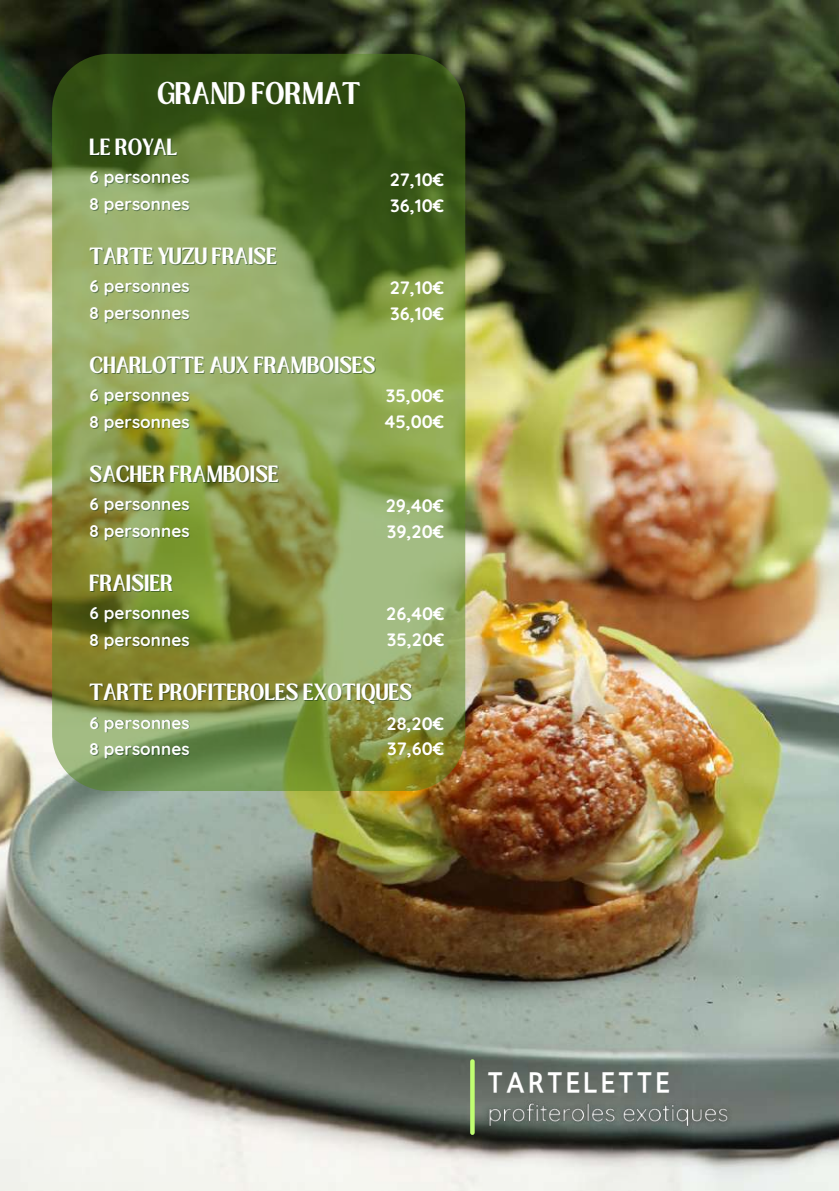
<style>
.page{position:relative;width:839px;height:1191px;background:#fff}
.page>*{position:absolute;margin:0;border:0;box-sizing:border-box;transform-origin:0 0}
.t1{font:27.2px "CA Generated";letter-spacing:.135em;color:#fff}
.t2{font:700 24px "Loubag";color:#fff}
.t3{font:700 18px "Loubag";color:#fff}
.t4{font:700 18px/25.6px "Quicksand";color:#fff}
.t5{font:700 17px/27px "Quicksand";letter-spacing:.005em;color:#fff}
</style>
<div class="page">
<img style="left:0;top:0;width:838px;height:1191px">
<svg style="left:470px;top:1061px;width:4px;height:72px"></svg>
<img style="left:478px;top:1093px;width:260px;height:47px">
<svg style="left:52px;top:54px;width:413px;height:737px"></svg>
<h2 class="t2" style="left:157px;top:74px;width:204px">GRAND FORMAT</h2>
<p class="t3" style="left:90px;top:132px;width:89px">LE ROYAL</p>
<p class="t5" style="left:90px;top:163px;width:102px">6 personnes<br>8 personnes</p>
<p class="t3" style="left:90px;top:241px;width:189px">TARTE YUZU FRAISE</p>
<p class="t5" style="left:90px;top:272px;width:102px">6 personnes<br>8 personnes</p>
<p class="t3" style="left:90px;top:350px;width:287px">CHARLOTTE AUX FRAMBOISES</p>
<p class="t5" style="left:90px;top:381px;width:102px">6 personnes<br>8 personnes</p>
<p class="t3" style="left:90px;top:460px;width:191px">SACHER FRAMBOISE</p>
<p class="t5" style="left:90px;top:491px;width:102px">6 personnes<br>8 personnes</p>
<p class="t3" style="left:90px;top:569px;width:85px">FRAISIER</p>
<p class="t5" style="left:90px;top:600px;width:102px">6 personnes<br>8 personnes</p>
<p class="t3" style="left:90px;top:678px;width:324px">TARTE PROFITEROLES EXOTIQUES</p>
<p class="t5" style="left:90px;top:709px;width:102px">6 personnes<br>8 personnes</p>
<p class="t4" style="left:389px;top:167px;width:56px">27,10€<br>36,10€</p>
<p class="t4" style="left:389px;top:275px;width:56px">27,10€<br>36,10€</p>
<p class="t4" style="left:385px;top:383px;width:61px">35,00€<br>45,00€</p>
<p class="t4" style="left:386px;top:493px;width:60px">29,40€<br>39,20€</p>
<p class="t4" style="left:386px;top:601px;width:60px">26,40€<br>35,20€</p>
<p class="t4" style="left:386px;top:710px;width:59px">28,20€<br>37,60€</p>
<h1 class="t1" style="left:488px;top:1066px;width:183px">TARTELETTE</h1>
</div>
